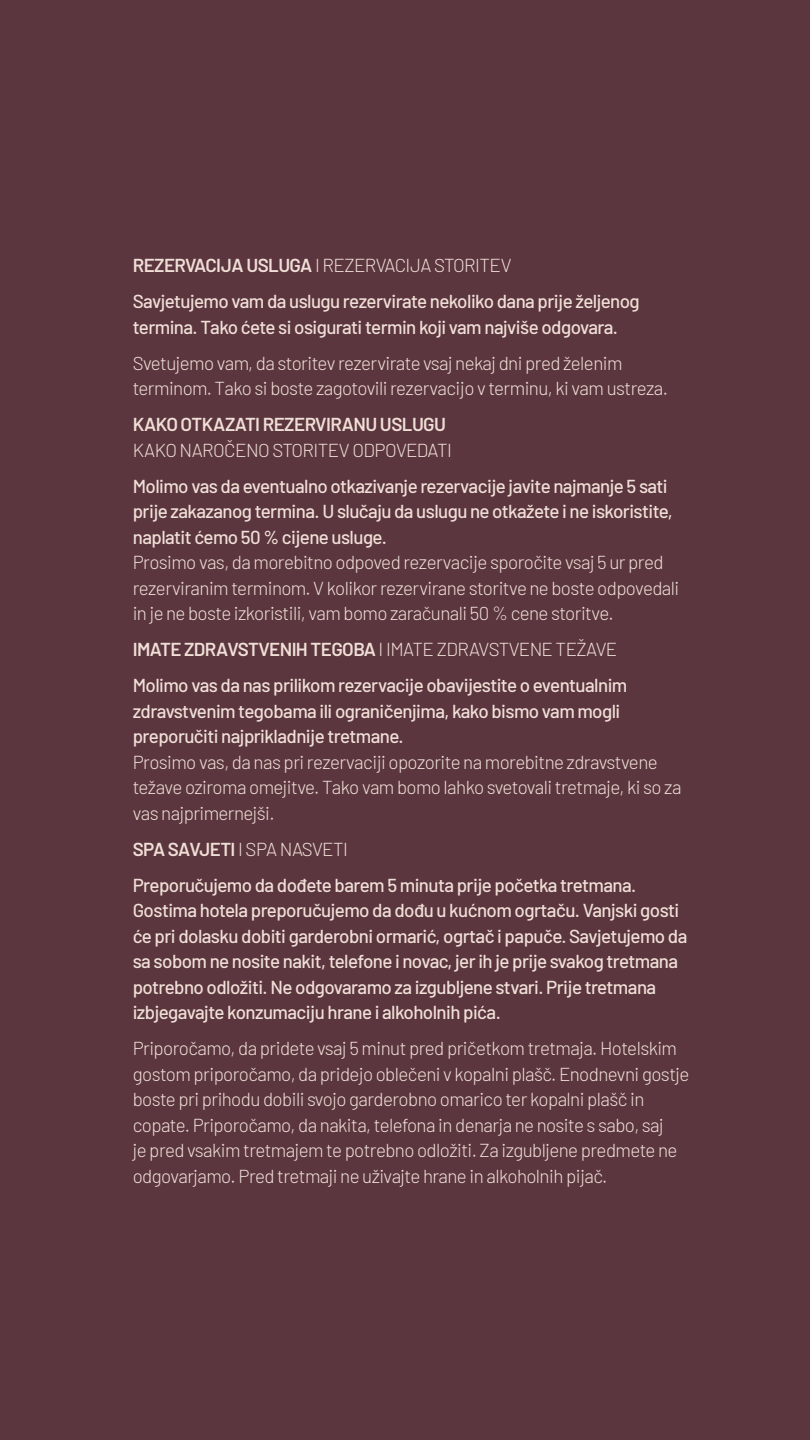
<style>
.page{position:relative;width:810px;height:1440px;background:#5b363e}
.page>*{position:absolute;margin:0;border:0;box-sizing:border-box;transform-origin:0 0}
.t1{font:500 18.75px/25.5px "Barlow";letter-spacing:-.03em;color:#f0dfd7}
.t2{font:300 18.75px/25.5px "Barlow";letter-spacing:-.03em;color:#f0dfd7}
.t3{font:600 18.75px "Barlow";letter-spacing:-.03em;color:#f0dfd7}
.s1{font-weight:600}
.s2{font-weight:300}
</style>
<div class="page">
<p class="t1" style="left:133px;top:246px;width:509px;line-height:36px"><span class="s1">REZERVACIJA USLUGA</span> <span class="s2">I REZERVACIJA STORITEV<br></span>Savjetujemo vam da uslugu rezervirate nekoliko dana prije željenog</p>
<p class="t1" style="left:133px;top:313px;width:487px">termina. Tako ćete si osigurati termin koji vam najviše odgovara.</p>
<p class="t2" style="left:133px;top:349px;width:537px">Svetujemo vam, da storitev rezervirate vsaj nekaj dni pred želenim terminom. Tako si boste zagotovili rezervacijo v terminu, ki vam ustreza.</p>
<p class="t3" style="left:133px;top:411px;width:315px">KAKO OTKAZATI REZERVIRANU USLUGU</p>
<p class="t2" style="left:133px;top:436px;width:321px">KAKO NAROČENO STORITEV ODPOVEDATI</p>
<p class="t1" style="left:133px;top:472px;width:542px">Molimo vas da eventualno otkazivanje rezervacije javite najmanje 5 sati prije zakazanog termina. U slučaju da uslugu ne otkažete i ne iskoristite, naplatit ćemo 50 % cijene usluge.</p>
<p class="t2" style="left:133px;top:548px;width:548px">Prosimo vas, da morebitno odpoved rezervacije sporočite vsaj 5 ur pred rezerviranim terminom. V kolikor rezervirane storitve ne boste odpovedali in je ne boste izkoristili, vam bomo zaračunali 50 % cene storitve.</p>
<p class="t1" style="left:133px;top:630px;width:496px;line-height:36px"><span class="s1">IMATE ZDRAVSTVENIH TEGOBA</span> <span class="s2">I IMATE ZDRAVSTVENE TEŽAVE<br></span>Molimo vas da nas prilikom rezervacije obavijestite o eventualnim</p>
<p class="t1" style="left:133px;top:697px;width:489px">zdravstvenim tegobama ili ograničenjima, kako bismo vam mogli preporučiti najprikladnije tretmane.</p>
<p class="t2" style="left:133px;top:748px;width:550px">Prosimo vas, da nas pri rezervaciji opozorite na morebitne zdravstvene težave oziroma omejitve. Tako vam bomo lahko svetovali tretmaje, ki so za vas najprimernejši.</p>
<p class="t1" style="left:133px;top:829px;width:505px;line-height:36px"><span class="s1">SPA SAVJETI</span> <span class="s2">I SPA NASVETI<br></span>Preporučujemo da dođete barem 5 minuta prije početka tretmana.</p>
<p class="t1" style="left:133px;top:896px;width:556px">Gostima hotela preporučujemo da dođu u kućnom ogrtaču. Vanjski gosti će pri dolasku dobiti garderobni ormarić, ogrtač i papuče. Savjetujemo da sa sobom ne nosite nakit, telefone i novac, jer ih je prije svakog tretmana potrebno odložiti. Ne odgovaramo za izgubljene stvari. Prije tretmana izbjegavajte konzumaciju hrane i alkoholnih pića.</p>
<p class="t2" style="left:133px;top:1034px;width:558px">Priporočamo, da pridete vsaj 5 minut pred pričetkom tretmaja. Hotelskim gostom priporočamo, da pridejo oblečeni v kopalni plašč. Enodnevni gostje boste pri prihodu dobili svojo garderobno omarico ter kopalni plašč in copate. Priporočamo, da nakita, telefona in denarja ne nosite s sabo, saj<br>je pred vsakim tretmajem te potrebno odložiti. Za izgubljene predmete ne odgovarjamo. Pred tretmaji ne uživajte hrane in alkoholnih pijač.</p>
</div>
